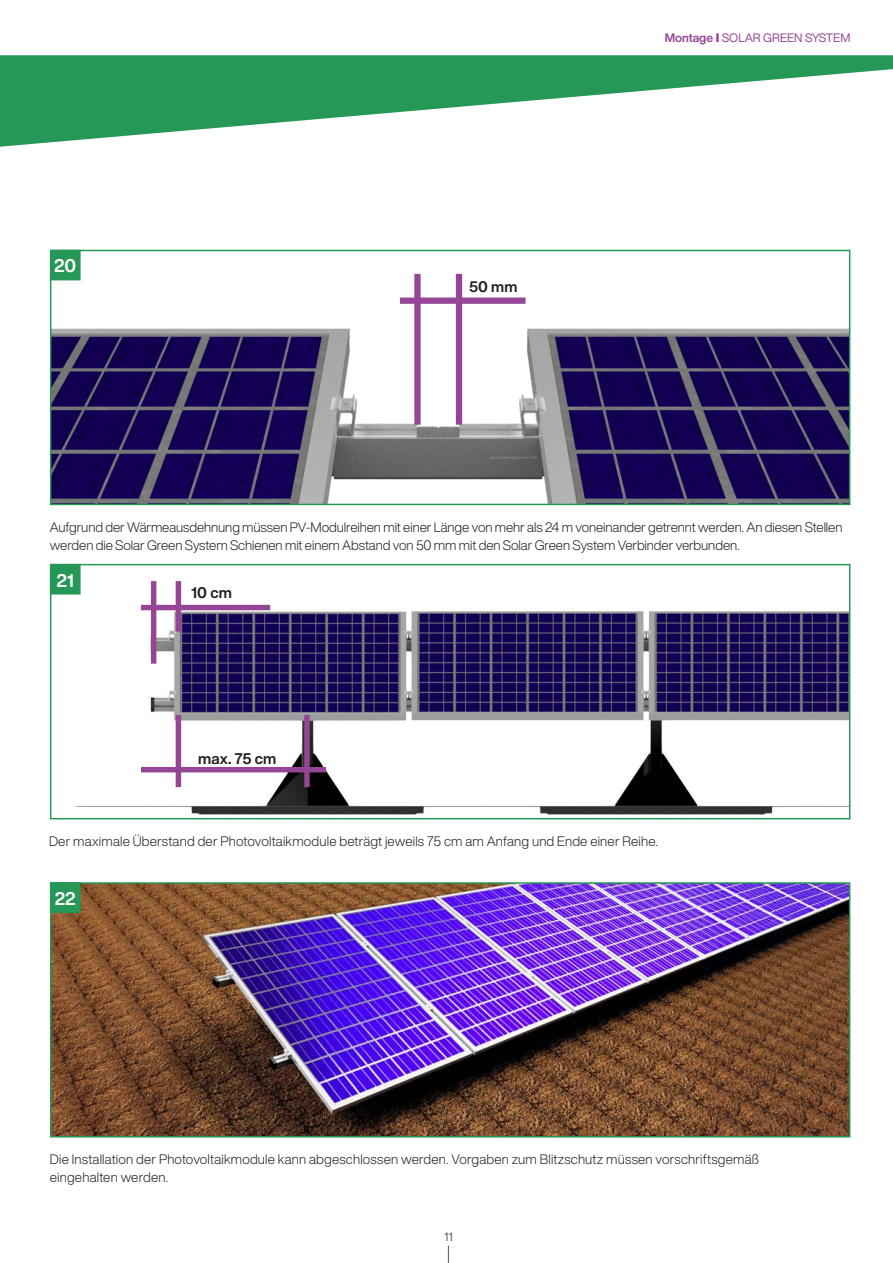
<style>
.page{position:relative;width:893px;height:1263px;background:#fff}
.page>*{position:absolute;margin:0;border:0;box-sizing:border-box;transform-origin:0 0}
._03_TERMEK_beforgatott{font:700 18px "Helvetica Now Display";color:#fff}
.Cimsor_baloldalon{font:700 15.15px "Helvetica Now Display";letter-spacing:.01em;color:#231f20}
.Cimsor_baloldalon-2{font:700 15px "Helvetica Now Display";color:#231f20}
.Cimsor_baloldalon-3{font:300 13.5px/18px "Helvetica Now Display";letter-spacing:-.005em;color:#231f20}
.Cimsor_baloldalon-4{font:300 13.5px/18px "Helvetica Now Display";letter-spacing:.015em;color:#231f20}
.Ariadnefaden{font:12px "Helvetica Now Display";letter-spacing:.01em;color:#954596}
.t1{font:12px "Helvetica Now Display";color:#57585a}
.s1{font-weight:700}
.s2{font-weight:900}
</style>
<div class="page">
<svg style="left:0;top:55px;width:893px;height:92px;fill:#259756"></svg>
<svg style="left:448px;top:1246px;width:1px;height:17px"></svg>
<svg style="left:49px;top:249px;width:802px;height:257px"></svg>
<div style="left:400px;top:297px;width:126px;height:7px;background:#954596"></div>
<div style="left:456px;top:274px;width:6px;height:151px;background:#954596"></div>
<div style="left:414px;top:274px;width:7px;height:151px;background:#954596"></div>
<svg style="left:49px;top:563px;width:802px;height:257px"></svg>
<div style="left:151px;top:581px;width:5px;height:83px;background:#954596"></div>
<div style="left:141px;top:605px;width:129px;height:5px;background:#954596"></div>
<div style="left:141px;top:767px;width:185px;height:5px;background:#954596"></div>
<div style="left:304px;top:715px;width:6px;height:72px;background:#954596"></div>
<div style="left:176px;top:715px;width:5px;height:72px;background:#954596"></div>
<div style="left:176px;top:581px;width:5px;height:51px;background:#954596"></div>
<img style="left:49px;top:882px;width:802px;height:256px">
<div style="left:50px;top:250px;width:31px;height:30px;background:#259756"></div>
<div style="left:50px;top:564px;width:31px;height:30px;background:#259756"></div>
<div style="left:50px;top:882px;width:31px;height:31px;background:#259756;border:2px solid #259756"></div>
<p class="_03_TERMEK_beforgatott" style="left:54px;top:254px;width:24px">20</p>
<p class="Cimsor_baloldalon-2" style="left:469px;top:277px;width:50px">50 mm</p>
<p class="Ariadnefaden" style="left:665px;top:30px;width:187px"><span class="s1">Montage</span> <span class="s2">I</span> SOLAR GREEN SYSTEM</p>
<p class="Cimsor_baloldalon-3" style="left:50px;top:518px;width:794px">Aufgrund der Wärmeausdehnung müssen PV-Modulreihen mit einer Länge von mehr als 24 m voneinander getrennt werden. An diesen Stellen werden die Solar Green System Schienen mit einem Abstand von 50 mm mit den Solar Green System Verbinder verbunden.</p>
<p class="_03_TERMEK_beforgatott" style="left:57px;top:568px;width:19px">21</p>
<p class="Cimsor_baloldalon" style="left:191px;top:583px;width:42px">10 cm</p>
<p class="Cimsor_baloldalon" style="left:198px;top:748px;width:80px">max. 75 cm</p>
<p class="Cimsor_baloldalon-3" style="left:49px;top:832px;width:611px">Der maximale Überstand der Photovoltaikmodule beträgt jeweils 75 cm am Anfang und Ende einer Reihe.</p>
<p class="_03_TERMEK_beforgatott" style="left:55px;top:886px;width:23px">22</p>
<p class="Cimsor_baloldalon-4" style="left:50px;top:1150px;width:711px">Die Installation der Photovoltaikmodule kann abgeschlossen werden. Vorgaben zum Blitzschutz müssen vorschriftsgemäß eingehalten werden.</p>
<p class="t1" style="left:444px;top:1229px;width:10px">11</p>
</div>
